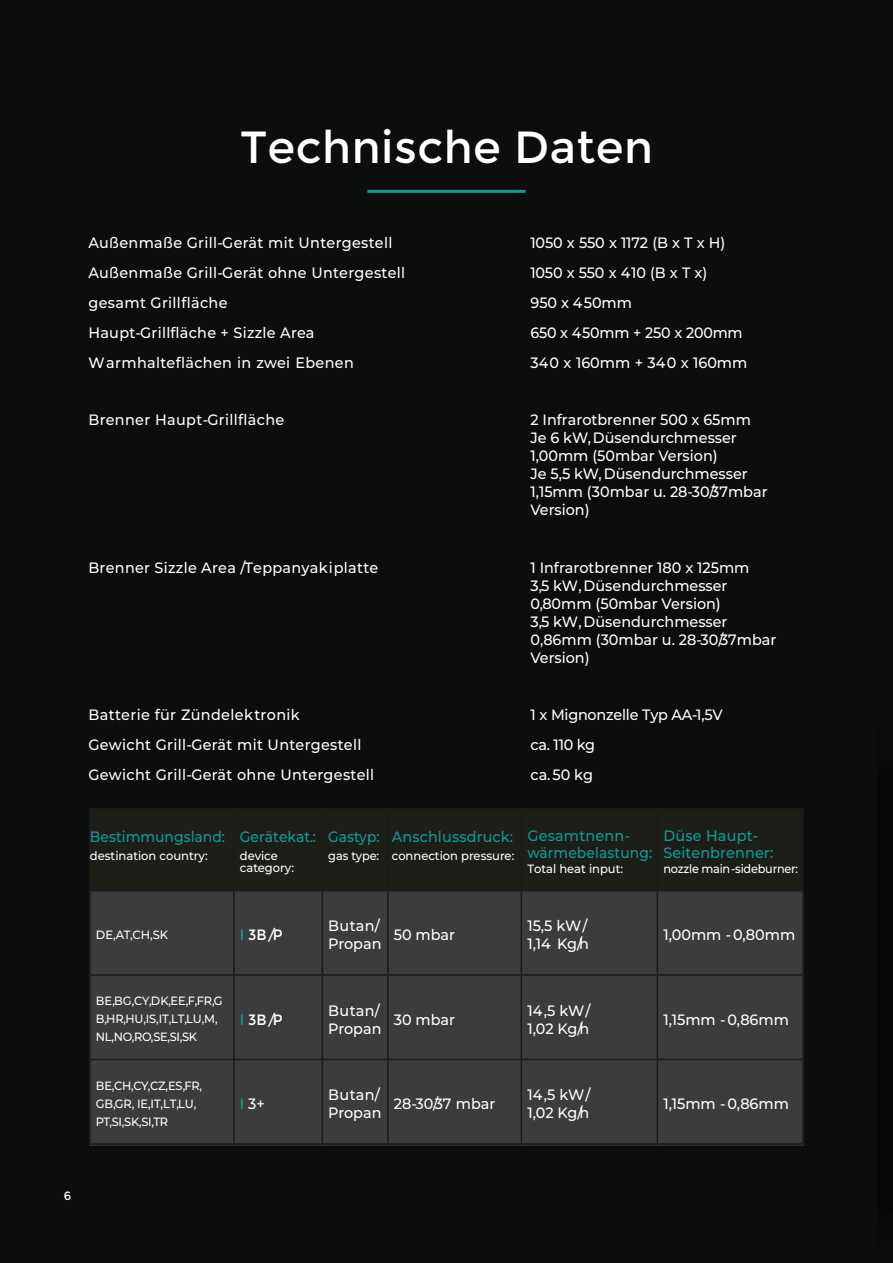
<style>
.page{position:relative;width:893px;height:1263px;background:#0c0d0d}
.page>*{position:absolute;margin:0;border:0;box-sizing:border-box;transform-origin:0 0}
.t1{font:45px "Montserrat";letter-spacing:.01em;color:#fff}
.t2{font:500 15px/18px "Montserrat";color:#fff;scale:.96 1}
.t3{font:500 15px/30px "Montserrat";letter-spacing:.025em;color:#fff;scale:.96 1}
.t4{font:500 15px/16.5px "Montserrat";letter-spacing:.01em;color:#129a91;scale:.96 1}
.t5{font:500 15px "Montserrat";letter-spacing:.02em;color:#fff;scale:.96 1}
.t6{font:500 15px "Montserrat";letter-spacing:.01em;color:#129a91;scale:.93 1}
.t7{font:15px "Montserrat";color:#fff;scale:.96 1}
.t8{font:500 15px "Montserrat";letter-spacing:.01em;color:#129a91;scale:.92 1}
.t9{font:500 12px/18px "Montserrat";color:#fff;scale:.95 1}
.t10{font:500 12px/12px "Montserrat";color:#fff;scale:.96 1}
.t11{font:500 12px "Montserrat";letter-spacing:-.02em;color:#fff;scale:.94 1}
.t12{font:500 12px "Montserrat";color:#fff;scale:.94 1}
.t13{font:12px "Montserrat";color:#fff}
.s1{color:#129a91}
.s2{font-weight:400;color:#129a91}
</style>
<div class="page">
<hr style="left:367px;top:190px;width:159px;height:3px;background:#129a91">
<img style="left:91px;top:810px;width:711px;height:333px">
<hr style="left:89px;top:808px;width:145px;height:2px;background:#1a1a18">
<hr style="left:89px;top:810px;width:2px;height:80px;background:#1a1a18">
<hr style="left:234px;top:808px;width:88px;height:2px;background:#1a1a18">
<hr style="left:233px;top:810px;width:2px;height:80px;background:#1a1a18">
<hr style="left:322px;top:808px;width:66px;height:2px;background:#1a1a18">
<hr style="left:322px;top:810px;width:1px;height:80px;background:#1a1a18">
<hr style="left:388px;top:808px;width:133px;height:2px;background:#1a1a18">
<hr style="left:387px;top:810px;width:2px;height:80px;background:#1a1a18">
<hr style="left:521px;top:808px;width:136px;height:2px;background:#1a1a18">
<hr style="left:521px;top:810px;width:1px;height:80px;background:#1a1a18">
<hr style="left:657px;top:808px;width:147px;height:2px;background:#1a1a18">
<hr style="left:657px;top:810px;width:1px;height:80px;background:#1a1a18">
<hr style="left:802px;top:810px;width:2px;height:80px;background:#1a1a18">
<hr style="left:89px;top:890px;width:145px;height:1px;background:#1a1a18">
<hr style="left:89px;top:891px;width:2px;height:83px;background:#1a1a18">
<hr style="left:234px;top:890px;width:88px;height:1px;background:#1a1a18">
<hr style="left:233px;top:891px;width:2px;height:83px;background:#1a1a18">
<hr style="left:322px;top:890px;width:66px;height:1px;background:#1a1a18">
<hr style="left:322px;top:891px;width:1px;height:83px;background:#1a1a18">
<hr style="left:388px;top:890px;width:133px;height:1px;background:#1a1a18">
<hr style="left:387px;top:891px;width:2px;height:83px;background:#1a1a18">
<hr style="left:521px;top:890px;width:136px;height:1px;background:#1a1a18">
<hr style="left:521px;top:891px;width:1px;height:83px;background:#1a1a18">
<hr style="left:657px;top:890px;width:147px;height:1px;background:#1a1a18">
<hr style="left:657px;top:891px;width:1px;height:83px;background:#1a1a18">
<hr style="left:802px;top:891px;width:2px;height:83px;background:#1a1a18">
<hr style="left:89px;top:974px;width:145px;height:2px;background:#1a1a18">
<hr style="left:89px;top:976px;width:2px;height:83px;background:#1a1a18">
<hr style="left:234px;top:974px;width:88px;height:2px;background:#1a1a18">
<hr style="left:233px;top:976px;width:2px;height:83px;background:#1a1a18">
<hr style="left:322px;top:974px;width:66px;height:2px;background:#1a1a18">
<hr style="left:322px;top:976px;width:1px;height:83px;background:#1a1a18">
<hr style="left:388px;top:974px;width:133px;height:2px;background:#1a1a18">
<hr style="left:387px;top:976px;width:2px;height:83px;background:#1a1a18">
<hr style="left:521px;top:974px;width:136px;height:2px;background:#1a1a18">
<hr style="left:521px;top:976px;width:1px;height:83px;background:#1a1a18">
<hr style="left:657px;top:974px;width:147px;height:2px;background:#1a1a18">
<hr style="left:657px;top:976px;width:1px;height:83px;background:#1a1a18">
<hr style="left:802px;top:976px;width:2px;height:83px;background:#1a1a18">
<hr style="left:89px;top:1059px;width:145px;height:1px;background:#1a1a18">
<hr style="left:89px;top:1060px;width:2px;height:83px;background:#1a1a18">
<hr style="left:234px;top:1059px;width:88px;height:1px;background:#1a1a18">
<hr style="left:233px;top:1060px;width:2px;height:83px;background:#1a1a18">
<hr style="left:322px;top:1059px;width:66px;height:1px;background:#1a1a18">
<hr style="left:322px;top:1060px;width:1px;height:83px;background:#1a1a18">
<hr style="left:388px;top:1059px;width:133px;height:1px;background:#1a1a18">
<hr style="left:387px;top:1060px;width:2px;height:83px;background:#1a1a18">
<hr style="left:521px;top:1059px;width:136px;height:1px;background:#1a1a18">
<hr style="left:521px;top:1060px;width:1px;height:83px;background:#1a1a18">
<hr style="left:657px;top:1059px;width:147px;height:1px;background:#1a1a18">
<hr style="left:657px;top:1060px;width:1px;height:83px;background:#1a1a18">
<hr style="left:802px;top:1060px;width:2px;height:83px;background:#1a1a18">
<hr style="left:89px;top:1143px;width:145px;height:2px;background:#1a1a18">
<hr style="left:234px;top:1143px;width:88px;height:2px;background:#1a1a18">
<hr style="left:322px;top:1143px;width:66px;height:2px;background:#1a1a18">
<hr style="left:388px;top:1143px;width:133px;height:2px;background:#1a1a18">
<hr style="left:521px;top:1143px;width:136px;height:2px;background:#1a1a18">
<hr style="left:657px;top:1143px;width:147px;height:2px;background:#1a1a18">
<h1 class="t1" style="left:240px;top:121px;width:415px">Technische Daten</h1>
<p class="t3" style="left:88px;top:229px;width:331px">Außenmaße Grill-Gerät mit Untergestell Außenmaße Grill-Gerät ohne Untergestell gesamt Grillfläche<br>Haupt-Grillfläche + Sizzle Area Warmhalteflächen in zwei Ebenen</p>
<p class="t2" style="left:530px;top:229px;width:227px;line-height:30px">1050 x 550 x 1172 (B x T x H)<br>1050 x 550 x 410 (B x T x)<br>950 x 450mm<br>650 x 450mm + 250 x 200mm<br>340 x 160mm + 340 x 160mm</p>
<p class="t3" style="left:88px;top:406px;width:206px">Brenner Haupt-Grillfläche</p>
<p class="t2" style="left:530px;top:412px;width:248px">2 Infrarotbrenner 500 x 65mm<br>Je 6 kW, Düsendurchmesser<br>1,00mm (50mbar Version)<br>Je 5,5 kW, Düsendurchmesser<br>1,15mm (30mbar u. 28-30/37mbar<br>Version)</p>
<p class="t5" style="left:88px;top:557px;width:304px">Brenner Sizzle Area /Teppanyakiplatte</p>
<p class="t2" style="left:530px;top:559px;width:258px">1 Infrarotbrenner 180 x 125mm<br>3,5 kW, Düsendurchmesser<br>0,80mm (50mbar Version)<br>3,5 kW, Düsendurchmesser<br>0,86mm (30mbar u. 28-30/37mbar<br>Version)</p>
<p class="t3" style="left:88px;top:700px;width:299px">Batterie für Zündelektronik<br>Gewicht Grill-Gerät mit Untergestell<br>Gewicht Grill-Gerät ohne Untergestell</p>
<p class="t2" style="left:530px;top:700px;width:202px;line-height:30px">1 x Mignonzelle Typ AA-1,5V ca. 110 kg<br>ca. 50 kg</p>
<p class="t6" style="left:90px;top:827px;width:147px">Bestimmungsland:</p>
<p class="t10" style="left:90px;top:851px;width:124px">destination country:</p>
<p class="t6" style="left:240px;top:827px;width:83px">Gerätekat.:</p>
<p class="t10" style="left:240px;top:851px;width:58px">device category:</p>
<p class="t8" style="left:328px;top:827px;width:57px">Gastyp:</p>
<p class="t12" style="left:328px;top:848px;width:56px">gas type:</p>
<p class="t4" style="left:392px;top:830px;width:128px">Anschlussdruck:</p>
<p class="t10" style="left:392px;top:851px;width:129px">connection pressure:</p>
<p class="t4" style="left:527px;top:829px;width:132px">Gesamtnenn&shy;wärmebelastung:</p>
<p class="t10" style="left:527px;top:863px;width:101px">Total heat input:</p>
<p class="t4" style="left:663px;top:829px;width:116px">Düse Haupt-<br>Seitenbrenner:</p>
<p class="t11" style="left:663px;top:860px;width:145px">nozzle main-sideburner:</p>
<p class="t10" style="left:96px;top:929px;width:77px">DE,AT,CH,SK</p>
<p class="t7" style="left:240px;top:926px;width:46px"><span class="s1">I</span> 3B/P</p>
<p class="t2" style="left:328px;top:918px;width:57px">Butan/<br>Propan</p>
<p class="t2" style="left:394px;top:927px;width:65px">50 mbar</p>
<p class="t2" style="left:527px;top:918px;width:66px">15,5 kW/<br>1,14 Kg/h</p>
<p class="t2" style="left:663px;top:927px;width:139px">1,00mm - 0,80mm</p>
<p class="t9" style="left:96px;top:993px;width:135px">BE,BG,CY,DK,EE,F,FR,G<br>B,HR,HU,IS,IT,LT,LU,M,<br>NL,NO,RO,SE,SI,SK</p>
<p class="t9" style="left:96px;top:1077px;width:113px">BE,CH,CY,CZ,ES,FR,<br>GB,GR, IE,IT,LT,LU,<br>PT,SI,SK,SI,TR</p>
<p class="t7" style="left:240px;top:1010px;width:46px"><span class="s1">I</span> 3B/P</p>
<p class="t2" style="left:328px;top:1002px;width:57px">Butan/<br>Propan</p>
<p class="t2" style="left:394px;top:1011px;width:65px">30 mbar</p>
<p class="t2" style="left:527px;top:1002px;width:67px">14,5 kW/<br>1,02 Kg/h</p>
<p class="t2" style="left:663px;top:1011px;width:132px">1,15mm - 0,86mm</p>
<p class="t2" style="left:240px;top:1096px;width:28px"><span class="s2">I</span> 3+</p>
<p class="t2" style="left:328px;top:1087px;width:57px">Butan/<br>Propan</p>
<p class="t2" style="left:394px;top:1096px;width:107px">28-30/37 mbar</p>
<p class="t2" style="left:527px;top:1087px;width:67px">14,5 kW/<br>1,02 Kg/h</p>
<p class="t2" style="left:663px;top:1096px;width:132px">1,15mm - 0,86mm</p>
<p class="t13" style="left:64px;top:1188px;width:9px">6</p>
</div>
